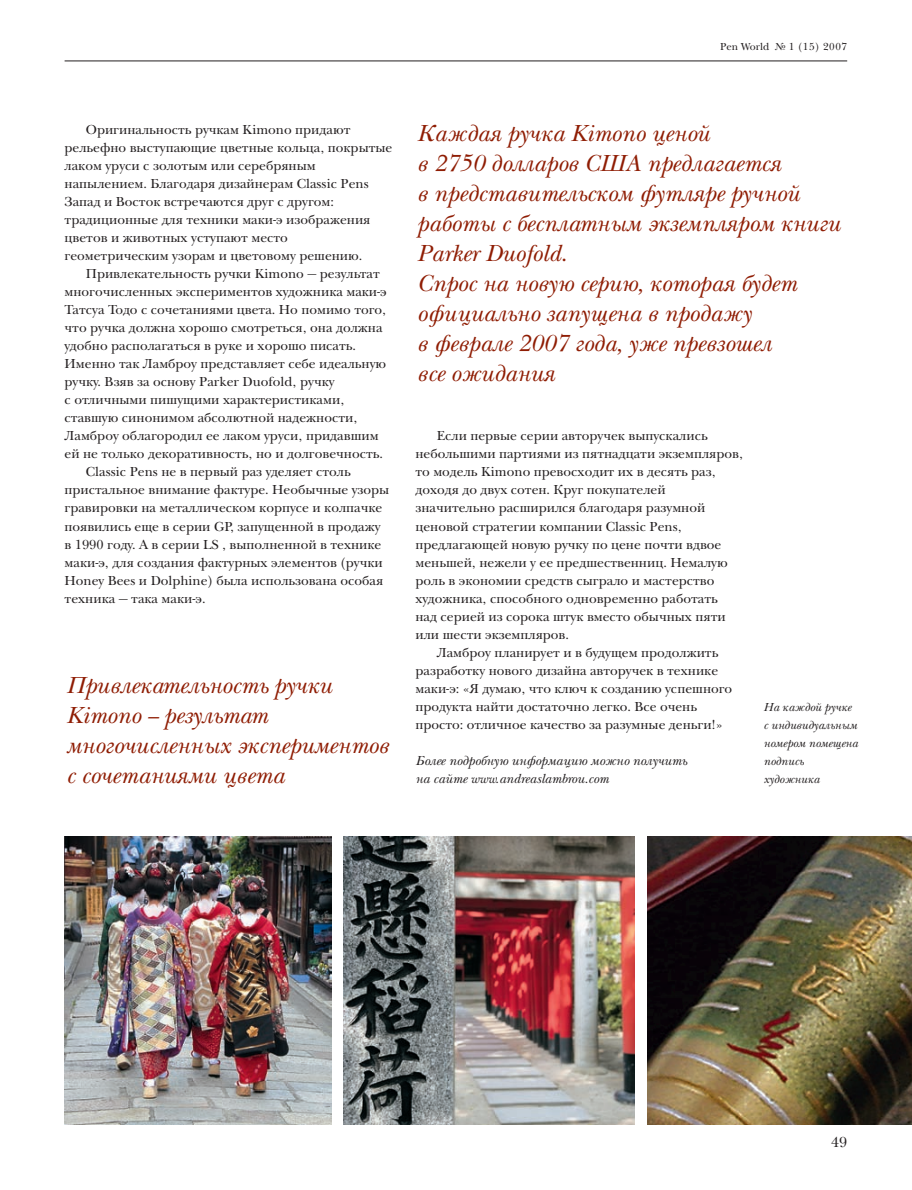
<style>
.page{position:relative;width:912px;height:1190px;background:#fff}
.page>*{position:absolute;margin:0;border:0;box-sizing:border-box;transform-origin:0 0}
.t1{font:italic 24px/30px "New Baskerville C";color:#8f1d04}
.t2{font:15px "New Baskerville C";color:#231f20}
.t3{font:13.5px/18px "New Baskerville C";color:#231f20}
.t4{font:italic 13.5px/18px "New Baskerville C";color:#231f20}
.t5{font:italic 12px/18px "New Baskerville C";color:#231f20}
.t6{font:10.5px "New Baskerville C";color:#231f20}
</style>
<div class="page">
<hr style="left:65px;top:61px;width:782px;height:1px;background:#231f20">
<img style="left:65px;top:836px;width:266px;height:288px">
<img style="left:344px;top:836px;width:290px;height:288px">
<img style="left:647px;top:836px;width:265px;height:288px">
<p class="t6" style="left:720px;top:41px;width:129px">Pen World № 1 (15) 2007</p>
<p class="t3" style="left:65px;top:122px;width:329px;text-indent:21px">Оригинальность ручкам Kimono придают рельефно выступающие цветные кольца, покрытые лаком уруси с золотым или серебряным напылением. Благодаря дизайнерам Classic Pens Запад и Восток встречаются друг с другом: традиционные для техники маки-э изображения цветов и животных уступают место геометрическим узорам и цветовому решению.</p>
<p class="t3" style="left:86px;top:266px;width:295px">Привлекательность ручки Kimono — результат</p>
<p class="t3" style="left:65px;top:284px;width:324px">многочисленных экспериментов художника маки-э</p>
<p class="t3" style="left:65px;top:302px;width:323px">Татсуа Тодо с сочетаниями цвета. Но помимо того,</p>
<p class="t3" style="left:65px;top:320px;width:319px">что ручка должна хорошо смотреться, она должна</p>
<p class="t3" style="left:65px;top:338px;width:293px">удобно располагаться в руке и хорошо писать.</p>
<p class="t3" style="left:65px;top:356px;width:323px">Именно так Ламброу представляет себе идеальную</p>
<p class="t3" style="left:65px;top:374px;width:271px">ручку. Взяв за основу Parker Duofold, ручку</p>
<p class="t3" style="left:65px;top:392px;width:281px">с отличными пишущими характеристиками,</p>
<p class="t3" style="left:65px;top:410px;width:294px">ставшую синонимом абсолютной надежности,</p>
<p class="t3" style="left:65px;top:428px;width:316px">Ламброу облагородил ее лаком уруси, придавшим</p>
<p class="t3" style="left:65px;top:446px;width:320px">ей не только декоративность, но и долговечность.</p>
<p class="t3" style="left:86px;top:464px;width:266px">Classiс Pens не в первый раз уделяет столь</p>
<p class="t3" style="left:65px;top:482px;width:326px">пристальное внимание фактуре. Необычные узоры</p>
<p class="t3" style="left:65px;top:500px;width:319px">гравировки на металлическом корпусе и колпачке</p>
<p class="t3" style="left:65px;top:518px;width:318px">появились еще в серии GP, запущенной в продажу</p>
<p class="t3" style="left:65px;top:536px;width:318px">в 1990 году. А в серии LS , выполненной в технике</p>
<p class="t3" style="left:65px;top:554px;width:320px">маки-э, для создания фактурных элементов (ручки</p>
<p class="t3" style="left:65px;top:572px;width:320px">Honey Bees и Dolphine) была использована особая</p>
<p class="t3" style="left:65px;top:590px;width:142px">техника — така маки-э.</p>
<h1 class="t1" style="left:66px;top:671px;width:324px">Привлекательность ручки<br>Kimono — результат многочисленных экспериментов с сочетаниями цвета</h1>
<p class="t1" style="left:417px;top:120px;width:425px">Каждая ручка Kimono ценой<br>в 2750 долларов США предлагается<br>в представительском футляре ручной работы с бесплатным экземпляром книги<br>Parker Duofold.<br>Спрос на новую серию, которая будет официально запущена в продажу<br>в феврале 2007 года, уже превзошел<br>все ожидания</p>
<p class="t3" style="left:437px;top:428px;width:272px">Если первые серии авторучек выпускались</p>
<p class="t3" style="left:415px;top:446px;width:329px">небольшими партиями из пятнадцати экземпляров,</p>
<p class="t3" style="left:415px;top:464px;width:302px">то модель Kimono превосходит их в десять раз,</p>
<p class="t3" style="left:415px;top:482px;width:252px">доходя до двух сотен. Круг покупателей</p>
<p class="t3" style="left:415px;top:500px;width:291px">значительно расширился благодаря разумной</p>
<p class="t3" style="left:415px;top:518px;width:268px">ценовой стратегии компании Classic Pens,</p>
<p class="t3" style="left:415px;top:536px;width:307px">предлагающей новую ручку по цене почти вдвое</p>
<p class="t3" style="left:415px;top:554px;width:314px">меньшей, нежели у ее предшественниц. Немалую</p>
<p class="t3" style="left:415px;top:572px;width:300px">роль в экономии средств сыграло и мастерство</p>
<p class="t3" style="left:415px;top:590px;width:304px">художника, способного одновременно работать</p>
<p class="t3" style="left:415px;top:608px;width:312px">над серией из сорока штук вместо обычных пяти</p>
<p class="t3" style="left:415px;top:626px;width:155px">или шести экземпляров.</p>
<p class="t3" style="left:437px;top:644px;width:283px">Ламброу планирует и в будущем продолжить</p>
<p class="t3" style="left:415px;top:662px;width:304px">разработку нового дизайна авторучек в технике</p>
<p class="t3" style="left:415px;top:680px;width:318px">маки-э: «Я думаю, что ключ к созданию успешного</p>
<p class="t3" style="left:415px;top:698px;width:283px">продукта найти достаточно легко. Все очень</p>
<p class="t3" style="left:415px;top:716px;width:309px">просто: отличное качество за разумные деньги!»</p>
<p class="t4" style="left:415px;top:752px;width:273px">Более подробную информацию можно получить на сайте www.andreaslambrou.com</p>
<p class="t5" style="left:763px;top:698px;width:96px">На каждой ручке с индивидуальным номером помещена подпись художника</p>
<p class="t2" style="left:831px;top:1135px;width:17px">49</p>
</div>
